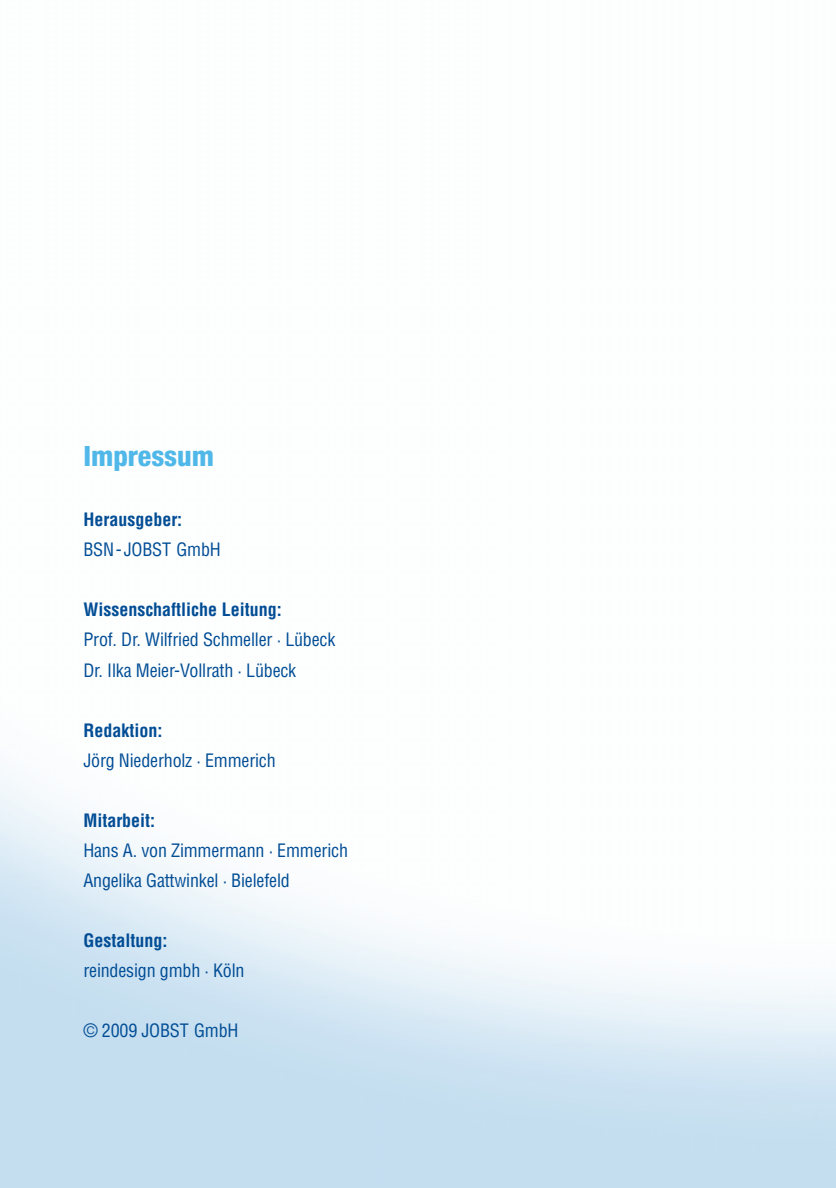
<style>
.page{position:relative;width:836px;height:1188px;background:#fff}
.page>*{position:absolute;margin:0;border:0;box-sizing:border-box;transform-origin:0 0}
.t1{font:800 condensed 28px "Helvetica Neue";color:#50b8e8}
.t2{font:condensed 18px/30px "Helvetica";letter-spacing:-.01em;color:#014d95}
.t3{font:700 condensed 18px "Helvetica";color:#014d95}
</style>
<div class="page">
<h1 class="t1" style="left:83px;top:446px;width:132px">Impressum</h1>
<p class="t3" style="left:83px;top:513px;width:100px">Herausgeber:</p>
<p class="t2" style="left:83px;top:536px;width:139px">BSN-JOBST GmbH</p>
<p class="t3" style="left:83px;top:603px;width:200px">Wissenschaftliche Leitung:</p>
<p class="t2" style="left:83px;top:626px;width:253px">Prof. Dr. Wilfried Schmeller · Lübeck<br>Dr. Ilka Meier-Vollrath · Lübeck</p>
<p class="t3" style="left:83px;top:723px;width:80px">Redaktion:</p>
<p class="t2" style="left:83px;top:746px;width:194px">Jörg Niederholz · Emmerich</p>
<p class="t3" style="left:83px;top:813px;width:73px">Mitarbeit:</p>
<p class="t2" style="left:83px;top:836px;width:266px">Hans A. von Zimmermann · Emmerich<br>Angelika Gattwinkel · Bielefeld</p>
<p class="t3" style="left:83px;top:933px;width:85px">Gestaltung:</p>
<p class="t2" style="left:83px;top:956px;width:163px">reindesign gmbh · Köln</p>
<p class="t2" style="left:83px;top:1016px;width:157px">© 2009 JOBST GmbH</p>
</div>
